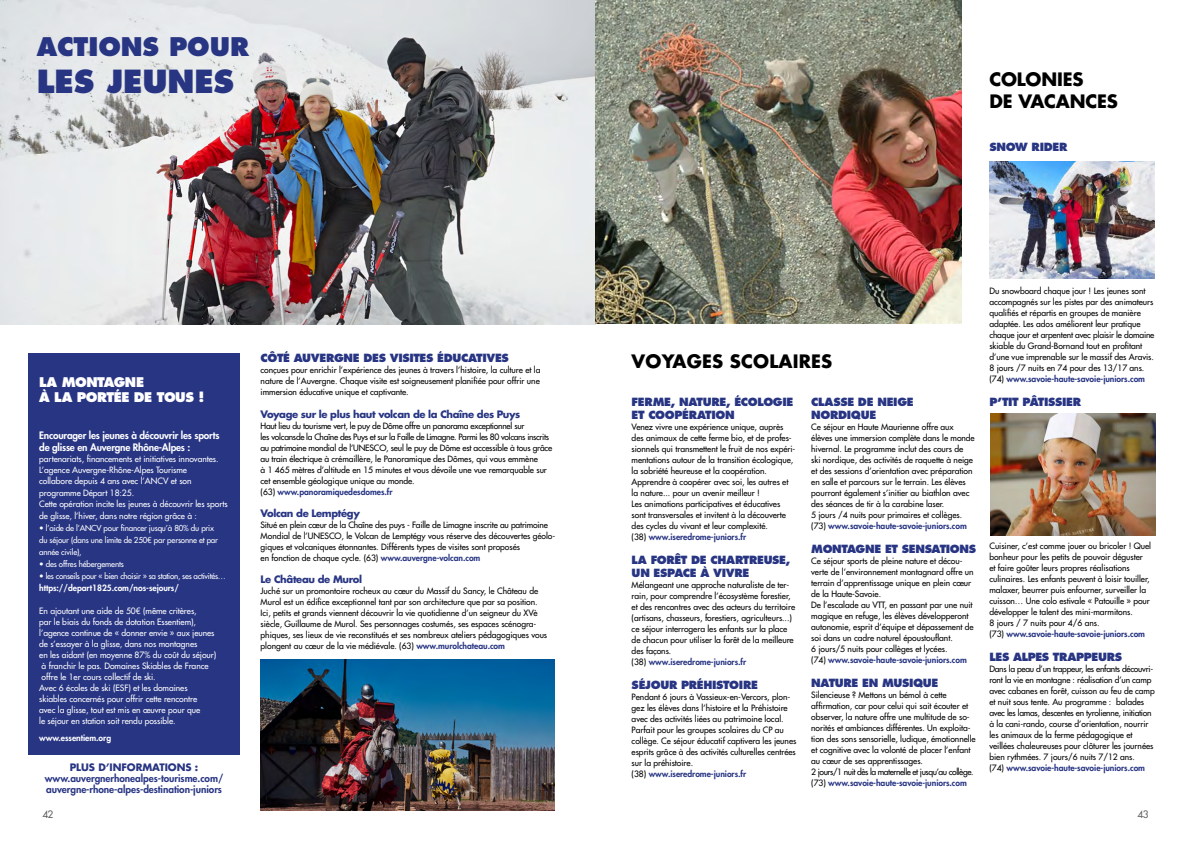
<style>
.page{position:relative;width:1191px;height:842px;background:#fff}
.page>*{position:absolute;margin:0;border:0;box-sizing:border-box;transform-origin:0 0}
.t1{font:800 31px "Futura Std";letter-spacing:-.005em;color:#283583}
.t2{font:800 25px "Futura Std";letter-spacing:-.005em;color:#283583}
.t3{font:700 18px/22px "Futura Std";letter-spacing:-.01em;color:#000}
.t4{font:700 18px "Futura Std";letter-spacing:.01em;color:#000}
.t5{font:800 13px/15.6px "Futura Std";letter-spacing:-.035em;color:#fff}
.t6{font:800 11px/13.2px "Futura Std";letter-spacing:-.03em;color:#283583}
.t7{font:800 10px/11px "Futura Std";letter-spacing:-.005em;color:#283583}
.t8{font:700 10px "Futura Std";letter-spacing:-.035em;color:#283583}
.t9{font:800 10px/12px "Futura Std";letter-spacing:-.02em;color:#fff}
.t10{font:700 10px "Futura Std";letter-spacing:-.005em;color:#283583}
.t11{font:500 10px "Futura Std";color:#646363}
.t12{font:500 8.5px/11px "Futura Std";letter-spacing:-.005em;color:#000}
.t13{font:500 8.5px/11px "Futura Std";letter-spacing:-.005em;color:#fff}
.t14{font:800 8.5px "Futura Std";letter-spacing:-.005em;color:#fff}
.t15{font:500 8px/12px "Futura Std";letter-spacing:-.02em;color:#fff}
.s1{font-weight:800;color:#283583}
</style>
<div class="page">
<img style="left:0;top:0;width:595px;height:325px">
<div style="left:28px;top:353px;width:211px;height:402px;background:#283583"></div>
<img style="left:261px;top:659px;width:293px;height:151px">
<img style="left:595px;top:0;width:366px;height:323px">
<img style="left:990px;top:414px;width:165px;height:122px">
<img style="left:989px;top:161px;width:165px;height:117px">
<h2 class="t2" style="left:37px;top:31px;width:214px">ACTIONS POUR</h2>
<h1 class="t1" style="left:37px;top:62px;width:199px">LES JEUNES</h1>
<h3 class="t5" style="left:39px;top:374px;width:167px">LA MONTAGNE<br>À LA PORTÉE DE TOUS !</h3>
<p class="t9" style="left:39px;top:429px;width:182px">Encourager les jeunes à découvrir les sports de glisse en Auvergne Rhône-Alpes :</p>
<p class="t13" style="left:39px;top:453px;width:181px">partenariats, financements et initiatives innovantes.<br>L’agence Auvergne-Rhône-Alpes Tourisme collabore depuis 4 ans avec l’ANCV et son</p>
<p class="t13" style="left:39px;top:487px;width:190px">programme Départ 18:25.<br>Cette opération incite les jeunes à découvrir les sports</p>
<p class="t13" style="left:39px;top:510px;width:159px">de glisse, l’hiver, dans notre région grâce à :</p>
<p class="t15" style="left:39px;top:522px;width:180px">• l’aide de l’ANCV pour financer jusqu’à 80% du prix du séjour (dans une limite de 250€ par personne et par année civile),</p>
<p class="t15" style="left:39px;top:558px;width:86px">• des offres hébergements</p>
<p class="t15" style="left:39px;top:570px;width:188px">• les conseils pour « bien choisir » sa station, ses activités…</p>
<p class="t14" style="left:39px;top:582px;width:141px">https://depart1825.com/nos-sejours/</p>
<p class="t13" style="left:39px;top:605px;width:179px">En ajoutant une aide de 50€ (même critères,<br>par le biais du fonds de dotation Essentiem), l’agence continue de « donner envie » aux jeunes de s’essayer à la glisse, dans nos montagnes<br>en les aidant (en moyenne 87% du coût du séjour) à franchir le pas. Domaines Skiables de France offre le 1er cours collectif de ski.<br>Avec 6 écoles de ski (ESF) et les domaines skiables concernés pour offrir cette rencontre<br>avec la glisse, tout est mis en œuvre pour que<br>le séjour en station soit rendu possible.</p>
<p class="t14" style="left:39px;top:732px;width:73px">www.essentiem.org</p>
<p class="t10" style="left:70px;top:760px;width:130px">PLUS D’INFORMATIONS :</p>
<p class="t7" style="left:45px;top:773px;width:180px">www.auvergnerhonealpes-tourisme.com/ auvergne-rhone-alpes-destination-juniors</p>
<p class="t6" style="left:261px;top:351px;width:250px">CÔTÉ AUVERGNE DES VISITES ÉDUCATIVES</p>
<p class="t12" style="left:261px;top:364px;width:281px;text-align:justify">conçues pour enrichir l’expérience des jeunes à travers l’histoire, la culture et la nature de l’Auvergne. Chaque visite est soigneusement planifiée pour offrir une immersion éducative unique et captivante.</p>
<p class="t8" style="left:261px;top:407px;width:261px">Voyage sur le plus haut volcan de la Chaîne des Puys</p>
<p class="t12" style="left:261px;top:420px;width:293px">Haut lieu du tourisme vert, le puy de Dôme offre un panorama exceptionnel sur<br>les volcansde la Chaîne des Puys et sur la Faille de Limagne. Parmi les 80 volcans inscrits au patrimoine mondial de l’UNESCO, seul le puy de Dôme est accessible à tous grâce au train électrique à crémaillère, le Panoramique des Dômes, qui vous emmène<br>à 1 465 mètres d’altitude en 15 minutes et vous dévoile une vue remarquable sur cet ensemble géologique unique au monde.<br>(63) <span class="s1">www.panoramiquedesdomes.fr</span></p>
<p class="t8" style="left:261px;top:506px;width:101px">Volcan de Lemptégy</p>
<p class="t12" style="left:261px;top:519px;width:296px">Situé en plein cœur de la Chaîne des puys - Faille de Limagne inscrite au patrimoine Mondial de l’UNESCO, le Volcan de Lemptégy vous réserve des découvertes géolo&shy;giques et volcaniques étonnantes. Différents types de visites sont proposés<br>en fonction de chaque cycle. (63) <span class="s1">www.auvergne-volcan.com</span></p>
<p class="t8" style="left:261px;top:572px;width:103px">Le Château de Murol</p>
<p class="t12" style="left:261px;top:585px;width:288px">Juché sur un promontoire rocheux au cœur du Massif du Sancy, le Château de Murol est un édifice exceptionnel tant par son architecture que par sa position.<br>Ici, petits et grands viennent découvrir la vie quotidienne d’un seigneur du XVè siècle, Guillaume de Murol. Ses personnages costumés, ses espaces scénogra&shy;phiques, ses lieux de vie reconstitués et ses nombreux ateliers pédagogiques vous plongent au cœur de la vie médiévale. (63) <span class="s1">www.murolchateau.com</span></p>
<h3 class="t3" style="left:989px;top:68px;width:130px">COLONIES<br>DE VACANCES</h3>
<p class="t6" style="left:989px;top:140px;width:80px">SNOW RIDER</p>
<h3 class="t4" style="left:631px;top:349px;width:202px">VOYAGES SCOLAIRES</h3>
<p class="t6" style="left:631px;top:395px;width:163px">FERME, NATURE, ÉCOLOGIE<br>ET COOPÉRATION</p>
<p class="t12" style="left:631px;top:421px;width:165px">Venez vivre une expérience unique, auprès des animaux de cette ferme bio, et de profes&shy;sionnels qui transmettent le fruit de nos expéri&shy;mentations autour de la transition écologique, la sobriété heureuse et la coopération.<br>Apprendre à coopérer avec soi, les autres et la nature... pour un avenir meilleur !<br>Les animations participatives et éducatives sont transversales et invitent à la découverte des cycles du vivant et leur complexité.<br>(38) <span class="s1">www.iseredrome-juniors.fr</span></p>
<p class="t6" style="left:631px;top:553px;width:160px">LA FORÊT DE CHARTREUSE,<br>UN ESPACE À VIVRE</p>
<p class="t12" style="left:631px;top:580px;width:165px">Mélangeant une approche naturaliste de ter&shy;rain, pour comprendre l’écosystème forestier, et des rencontres avec des acteurs du territoire (artisans, chasseurs, forestiers, agriculteurs...) ce séjour interrogera les enfants sur la place de chacun pour utiliser la forêt de la meilleure des façons.<br>(38) <span class="s1">www.iseredrome-juniors.fr</span></p>
<p class="t6" style="left:631px;top:679px;width:128px">SÉJOUR PRÉHISTOIRE</p>
<p class="t12" style="left:631px;top:692px;width:166px">Pendant 6 jours à Vassieux-en-Vercors, plon&shy;gez les élèves dans l’histoire et la Préhistoire avec des activités liées au patrimoine local.<br>Parfait pour les groupes scolaires du CP au collège. Ce séjour éducatif captivera les jeunes esprits grâce à des activités culturelles centrées sur la préhistoire.<br>(38) <span class="s1">www.iseredrome-juniors.fr</span></p>
<p class="t6" style="left:811px;top:395px;width:104px">CLASSE DE NEIGE<br>NORDIQUE</p>
<p class="t12" style="left:811px;top:421px;width:165px">Ce séjour en Haute Maurienne offre aux élèves une immersion complète dans le monde hivernal. Le programme inclut des cours de<br>ski nordique, des activités de raquette à neige et des sessions d’orientation avec préparation en salle et parcours sur le terrain. Les élèves pourront également s’initier au biathlon avec des séances de tir à la carabine laser.<br>5 jours /4 nuits pour primaires et collèges. (73) <span class="s1">www.savoie-haute-savoie-juniors.com</span></p>
<p class="t6" style="left:811px;top:542px;width:166px">MONTAGNE ET SENSATIONS</p>
<p class="t12" style="left:811px;top:555px;width:164px">Ce séjour sports de pleine nature et décou&shy;verte de l’environnement montagnard offre un terrain d’apprentissage unique en plein cœur de la Haute-Savoie.<br>De l’escalade au VTT, en passant par une nuit magique en refuge, les élèves développeront autonomie, esprit d’équipe et dépassement de soi dans un cadre naturel époustouflant.<br>6 jours/5 nuits pour collèges et lycées.<br>(74) <span class="s1">www.savoie-haute-savoie-juniors.com</span></p>
<p class="t6" style="left:811px;top:676px;width:129px">NATURE EN MUSIQUE</p>
<p class="t12" style="left:811px;top:690px;width:166px">Silencieuse ? Mettons un bémol à cette affirmation, car pour celui qui sait écouter et observer, la nature offre une multitude de so&shy;norités et ambiances différentes. Un exploita&shy;tion des sons sensorielle, ludique, émotionnelle et cognitive avec la volonté de placer l’enfant au cœur de ses apprentissages.<br>2 jours/1 nuit dès la maternelle et jusqu’au collège. (73) <span class="s1">www.savoie-haute-savoie-juniors.com</span></p>
<p class="t12" style="left:989px;top:285px;width:166px">Du snowboard chaque jour ! Les jeunes sont accompagnés sur les pistes par des animateurs qualifiés et répartis en groupes de manière adaptée. Les ados améliorent leur pratique chaque jour et arpentent avec plaisir le domaine skiable du Grand-Bornand tout en profitant d’une vue imprenable sur le massif des Aravis.<br>8 jours /7 nuits en 74 pour des 13/17 ans. (74) <span class="s1">www.savoie-haute-savoie-juniors.com</span></p>
<p class="t6" style="left:989px;top:395px;width:93px">P’TIT PÂTISSIER</p>
<p class="t12" style="left:989px;top:541px;width:163px">Cuisiner, c’est comme jouer ou bricoler ! Quel bonheur pour les petits de pouvoir déguster et faire goûter leurs propres réalisations culinaires. Les enfants peuvent à loisir touiller, malaxer, beurrer puis enfourner, surveiller la cuisson… Une colo estivale « Patouille » pour développer le talent des mini-marmitons.<br>8 jours / 7 nuits pour 4/6 ans.<br>(73) <span class="s1">www.savoie-haute-savoie-juniors.com</span></p>
<p class="t6" style="left:989px;top:651px;width:134px">LES ALPES TRAPPEURS</p>
<p class="t12" style="left:989px;top:664px;width:167px">Dans la peau d’un trappeur, les enfants découvri&shy;ront la vie en montagne : réalisation d’un camp avec cabanes en forêt, cuisson au feu de camp et nuit sous tente. Au programme : balades avec les lamas, descentes en tyrolienne, initiation à la cani-rando, course d’orientation, nourrir les animaux de la ferme pédagogique et veillées chaleureuses pour clôturer les journées bien rythmées. 7 jours/6 nuits 7/12 ans.<br>(74) <span class="s1">www.savoie-haute-savoie-juniors.com</span></p>
<p class="t11" style="left:43px;top:808px;width:12px">42</p>
<p class="t11" style="left:1137px;top:808px;width:13px">43</p>
</div>
